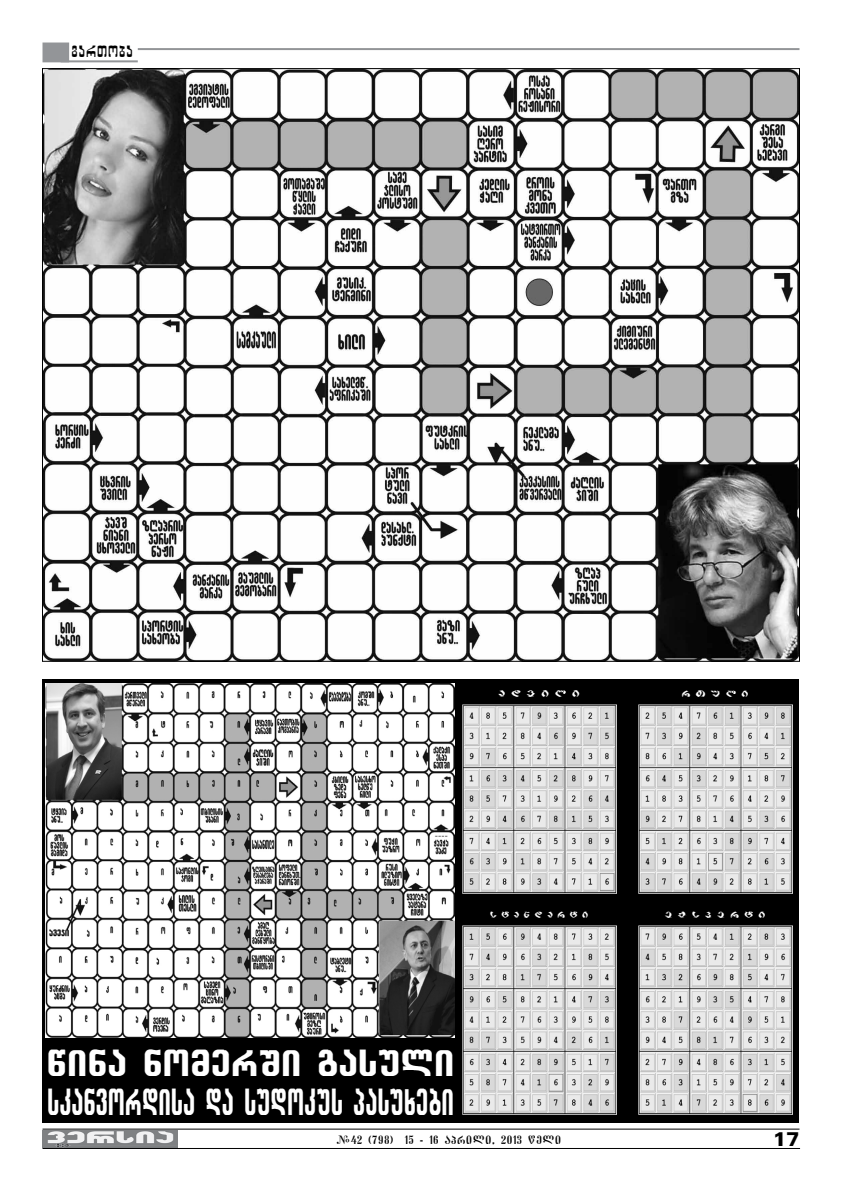
<style>
.page{position:relative;width:842px;height:1191px;background:#fff}
.page>*{position:absolute;margin:0;border:0;box-sizing:border-box;transform-origin:0 0}
.t1{font:38.4px/38.4px "GEO Balav Mtavr";color:#fff}
.t2{font:20px "USA Black";color:#000}
.t3{font:12px "Geo Gedi Mze";color:#000;scale:2 1}
.t4{font:10.1px "GHINURI";letter-spacing:.21em;color:#fff;scale:2.57 1}
.t5{font:10px "Dumba Mtavr";color:#000}
.t6{font:9.4px "GHINURI";letter-spacing:.21em;color:#fff;scale:2.5 1}
.t7{font:9.4px "GHINURI";letter-spacing:.21em;color:#fff;scale:2.19 1}
</style>
<div class="page">
<hr style="left:43px;top:1128px;width:756px;height:1px;background:#000">
<img style="left:43px;top:1130px;width:135px;height:17px">
<hr style="left:43px;top:1148px;width:757px;height:1px;background:#000">
<hr style="left:61px;top:60px;width:77px;height:2px;background:#939598">
<div style="left:43px;top:43px;width:26px;height:19px;background:#939598"></div>
<div style="left:42px;top:42px;width:27px;height:20px;border:1px solid #939598"></div>
<hr style="left:138px;top:48px;width:661px;height:2px;background:#939598">
<div style="left:42px;top:679px;width:757px;height:444px;background:#000"></div>
<img style="left:45px;top:683px;width:409px;height:354px">
<img style="left:463px;top:925px;width:154px;height:189px">
<img style="left:639px;top:704px;width:153px;height:189px">
<img style="left:639px;top:925px;width:153px;height:189px">
<img style="left:463px;top:704px;width:154px;height:189px">
<img style="left:44px;top:70px;width:754px;height:589px">
<p class="t3" style="left:72px;top:43px;width:32px">GARTOBA</p>
<p class="t4" style="left:499px;top:689px;width:33px">ADVILI</p>
<p class="t6" style="left:682px;top:689px;width:28px">RTULI</p>
<p class="t7" style="left:490px;top:910px;width:47px">STANDARTI</p>
<p class="t1" style="left:47px;top:1043px;width:409px">WINA NOMERSI GASULI<br>SKANVORDISA DA SUDOKUS PASUXEBI</p>
<p class="t6" style="left:665px;top:910px;width:42px">EQSPERTI</p>
<p class="t5" style="left:336px;top:1134px;width:227px">#42 (798) 15 - 16 APRILI, 2013 WELI</p>
<p class="t2" style="left:773px;top:1126px;width:28px">17</p>
</div>
